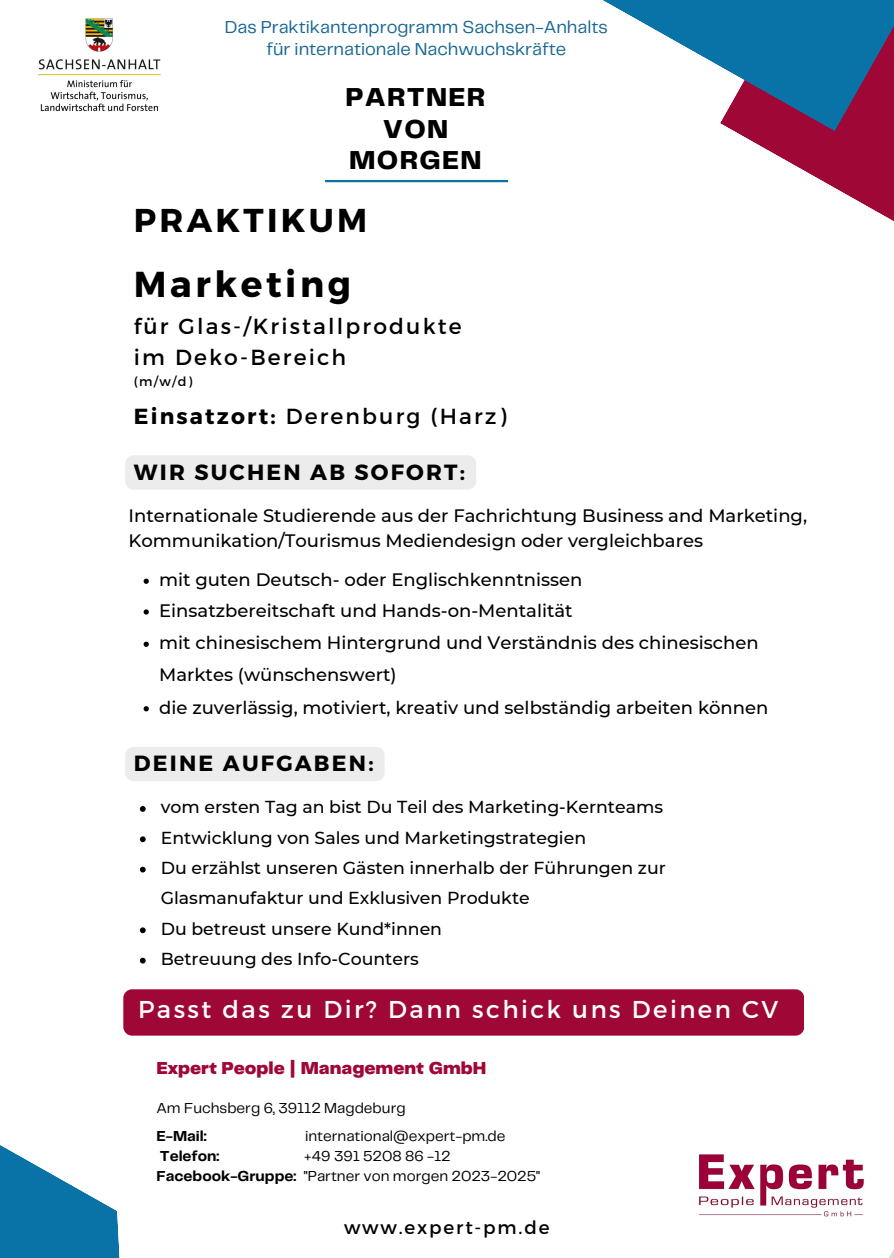
<style>
.page{position:relative;width:894px;height:1258px;background:#fff}
.page>*{position:absolute;margin:0;border:0;box-sizing:border-box;transform-origin:0 0}
.t1{font:700 36px "Montserrat";letter-spacing:.1em;color:#000}
.t2{font:700 33px "Montserrat";letter-spacing:.1em;color:#000}
.t3{font:800 27px/31.5px "Telegraf";letter-spacing:.045em;color:#000;text-align:center}
.t4{font:24.3px "Montserrat";letter-spacing:.1em;color:#fff}
.t5{font:21.9px/30.6px "Montserrat";letter-spacing:.1em;color:#000}
.t6{font:700 21.9px "Montserrat";letter-spacing:.1em;color:#000}
.t7{font:18.3px "Montserrat";letter-spacing:.1em;color:#000}
.t8{font:500 18px/24.6px "Montserrat";color:#000}
.t9{font:18px "Telegraf";color:#166693}
.t10{font:900 18px "Telegraf";color:#9f0736}
.t11{font:500 17.4px/30.3px "Montserrat";color:#000}
.t12{font:15px "Telegraf";color:#000}
.t13{font:700 15px "Telegraf";color:#000}
.t14{font:12.9px "Montserrat";color:#000}
.s1{font-weight:700}
</style>
<div class="page">
<svg style="left:734px;top:131px;width:159px;height:90px"></svg>
<svg style="left:603px;top:0;width:290px;height:131px"></svg>
<svg style="left:0;top:1145px;width:120px;height:113px"></svg>
<img style="left:38px;top:18px;width:123px;height:94px">
<img style="left:699px;top:1154px;width:165px;height:63px">
<svg style="left:143px;top:579px;width:6px;height:5px"></svg>
<svg style="left:143px;top:609px;width:6px;height:6px"></svg>
<svg style="left:143px;top:642px;width:6px;height:5px"></svg>
<svg style="left:143px;top:706px;width:6px;height:5px"></svg>
<div style="left:123px;top:989px;width:681px;height:46px;background:#9f0736;border-radius:9px"></div>
<hr style="left:325px;top:180px;width:183px;height:2px;background:#0973a7">
<div style="left:125px;top:455px;width:351px;height:35px;background:#ececec;border-radius:9px"></div>
<div style="left:125px;top:747px;width:259px;height:34px;background:#ececec;border-radius:9px"></div>
<svg style="left:140px;top:806px;width:6px;height:6px"></svg>
<svg style="left:140px;top:836px;width:6px;height:6px"></svg>
<svg style="left:140px;top:867px;width:6px;height:5px"></svg>
<svg style="left:140px;top:927px;width:6px;height:6px"></svg>
<svg style="left:140px;top:958px;width:6px;height:5px"></svg>
<p class="t9" style="left:225px;top:19px;width:384px">Das Praktikantenprogramm Sachsen-Anhalts</p>
<h4 class="t9" style="left:266px;top:41px;width:301px">für internationale Nachwuchskräfte</h4>
<p class="t3" style="left:345px;top:83px;width:141px">PARTNER<br>VON</p>
<p class="t3" style="left:349px;top:146px;width:134px">MORGEN</p>
<h2 class="t2" style="left:134px;top:199px;width:235px">PRAKTIKUM</h2>
<h1 class="t1" style="left:134px;top:260px;width:219px">Marketing</h1>
<p class="t5" style="left:134px;top:310px;width:329px">für Glas-/Kristallprodukte im Deko-Bereich</p>
<p class="t14" style="left:134px;top:373px;width:60px">(m/w/d)</p>
<p class="t5" style="left:134px;top:400px;width:374px"><span class="s1">Einsatzort:</span> Derenburg (Harz)</p>
<p class="t6" style="left:134px;top:458px;width:333px">WIR SUCHEN AB SOFORT:</p>
<p class="t8" style="left:128px;top:504px;width:679px">Internationale Studierende aus der Fachrichtung Business and Marketing,<br>Kommunikation/Tourismus Mediendesign oder vergleichbares</p>
<h2 class="t8" style="left:159px;top:567px;width:424px">mit guten Deutsch- oder Englischkenntnissen</h2>
<h4 class="t8" style="left:159px;top:598px;width:415px">Einsatzbereitschaft und Hands-on-Mentalität</h4>
<h6 class="t8" style="left:159px;top:627px;width:600px;line-height:32.1px">mit chinesischem Hintergrund und Verständnis des chinesischen<br>Marktes (wünschenswert)</h6>
<p class="t8" style="left:159px;top:695px;width:610px">die zuverlässig, motiviert, kreativ und selbständig arbeiten können</p>
<p class="t6" style="left:134px;top:749px;width:241px">DEINE AUFGABEN:</p>
<p class="t11" style="left:161px;top:792px;width:504px">vom ersten Tag an bist Du Teil des Marketing-Kernteams</p>
<p class="t11" style="left:161px;top:822px;width:427px">Entwicklung von Sales und Marketingstrategien</p>
<p class="t11" style="left:161px;top:852px;width:506px">Du erzählst unseren Gästen innerhalb der Führungen zur<br>Glasmanufaktur und Exklusiven Produkte</p>
<p class="t11" style="left:161px;top:913px;width:283px">Du betreust unsere Kund*innen<br>Betreuung des Info-Counters</p>
<p class="t4" style="left:138px;top:993px;width:641px">Passt das zu Dir? Dann schick uns Deinen CV</p>
<p class="t10" style="left:156px;top:1060px;width:331px">Expert People | Management GmbH</p>
<p class="t12" style="left:156px;top:1101px;width:251px">Am Fuchsberg 6, 39112 Magdeburg</p>
<p class="t13" style="left:156px;top:1130px;width:52px">E-Mail:</p>
<p class="t12" style="left:305px;top:1130px;width:202px">international@expert-pm.de</p>
<p class="t13" style="left:160px;top:1150px;width:61px">Telefon:</p>
<p class="t12" style="left:304px;top:1150px;width:148px">+49 391 5208 86 -12</p>
<p class="t12" style="left:156px;top:1170px;width:385px"><span class="s1">Facebook-Gruppe:</span> "Partner von morgen 2023-2025"</p>
<h3 class="t7" style="left:344px;top:1215px;width:207px">www.expert-pm.de</h3>
</div>
